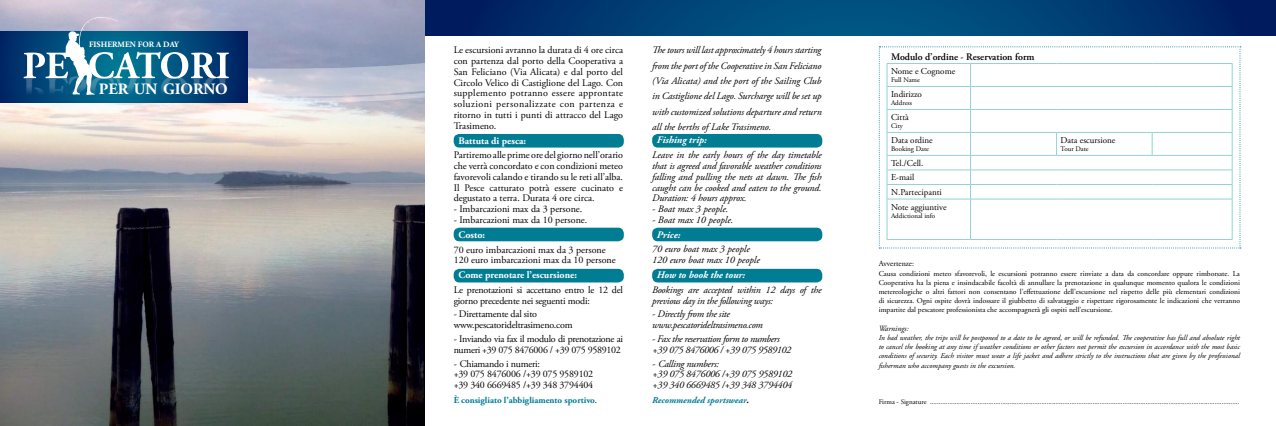
<style>
.page{position:relative;width:1276px;height:426px;background:#fff}
.page>*{position:absolute;margin:0;border:0;box-sizing:border-box;transform-origin:0 0}
.t1{font:700 15.8px "Adobe Garamond Pro";color:#fff}
.t2{font:10px/10.8px "Adobe Garamond Pro";letter-spacing:-.02em;color:#000}
.t3{font:italic 10px/10.8px "Adobe Garamond Pro";letter-spacing:-.02em;color:#000}
.t4{font:10px/10.8px "Adobe Garamond Pro";color:#000}
.t5{font:italic 10px/10.8px "Adobe Garamond Pro";color:#000}
.t6{font:700 10px "Adobe Garamond Pro";color:#fff}
.t7{font:italic 700 10px "Adobe Garamond Pro";color:#fff}
.t8{font:600 10px "Adobe Garamond Pro";color:#000}
.t9{font:9px/14.5px "Adobe Garamond Pro";color:#000}
.t10{font:700 9px "Adobe Garamond Pro";color:#007c93}
.t11{font:italic 700 9px "Adobe Garamond Pro";color:#007c93}
.t12{font:700 8.2px "Adobe Garamond Pro";color:#fff}
.t13{font:8px "Adobe Garamond Pro";color:#000}
.t14{font:italic 8px "Adobe Garamond Pro";color:#000}
.t15{font:7.5px/9.2px "Adobe Garamond Pro";color:#000;text-align:justify}
.t16{font:italic 7.5px/9.2px "Adobe Garamond Pro";color:#000;text-align:justify}
.t17{font:7px "Adobe Garamond Pro";color:#000}
.s1{font-weight:400;color:#000}
.s2{color:#000}
</style>
<div class="page">
<img style="left:0;top:104px;width:425px;height:321px">
<svg style="left:0;top:0;width:425px;height:104px;background:#aeb1c8"></svg>
<svg style="left:425px;top:0;width:851px;height:36px;background:#003c72"></svg>
<div style="left:454px;top:134px;width:170px;height:13px;background:#007c93;border-radius:6px"></div>
<div style="left:652px;top:134px;width:170px;height:13px;background:#007c93;border-radius:6px"></div>
<div style="left:454px;top:227px;width:170px;height:14px;background:#007c93;border-radius:6px"></div>
<div style="left:652px;top:227px;width:170px;height:14px;background:#007c93;border-radius:6px"></div>
<div style="left:454px;top:268px;width:170px;height:14px;background:#007c93;border-radius:6px"></div>
<div style="left:652px;top:268px;width:170px;height:14px;background:#007c93;border-radius:6px"></div>
<svg style="left:878px;top:46px;width:363px;height:202px"></svg>
<div style="left:0;top:31px;width:247px;height:71px;background:linear-gradient(to bottom,#002a67,#002a67)"></div>
<svg style="left:24px;top:15px;width:205px;height:88px;background:#477fa1"></svg>
<p class="t12" style="left:89px;top:39px;width:91px">FISHERMEN FOR A DAY</p>
<h1 class="t1" style="left:99px;top:80px;width:130px">PER UN GIORNO</h1>
<p class="t2" style="left:454px;top:45px;width:171px;text-align:justify">Le escursioni avranno la durata di 4 ore circa con partenza dal porto della Cooperativa a San Feliciano (Via Alicata) e dal porto del Circolo Velico di Castiglione del Lago. Con supplemento potranno essere approntate soluzioni personalizzate con partenza e ritorno in tutti i punti di attracco del Lago Trasimeno.</p>
<p class="t6" style="left:458px;top:134px;width:69px">Battuta di pesca:</p>
<p class="t2" style="left:454px;top:150px;width:171px;text-align:justify">Partiremo alle prime ore del giorno nell’orario che verrà concordato e con condizioni meteo favorevoli calando e tirando su le reti all’alba.<br>Il Pesce catturato potrà essere cucinato e degustato a terra. Durata 4 ore circa.</p>
<p class="t4" style="left:454px;top:204px;width:130px">- Imbarcazioni max da 3 persone.</p>
<p class="t4" style="left:454px;top:214px;width:135px">- Imbarcazioni max da 10 persone.</p>
<p class="t6" style="left:458px;top:228px;width:28px">Costo:</p>
<p class="t4" style="left:454px;top:244px;width:164px">70 euro imbarcazioni max da 3 persone<br>120 euro imbarcazioni max da 10 persone</p>
<p class="t6" style="left:458px;top:269px;width:120px">Come prenotare l’escursione:</p>
<p class="t2" style="left:454px;top:284px;width:171px">Le prenotazioni si accettano entro le 12 del giorno precedente nei seguenti modi:</p>
<p class="t2" style="left:454px;top:309px;width:120px">- Direttamente dal sito www.pescatorideltrasimeno.com</p>
<p class="t2" style="left:454px;top:333px;width:171px">- Inviando via fax il modulo di prenotazione ai numeri +39 075 8476006 / +39 075 9589102</p>
<p class="t2" style="left:454px;top:358px;width:141px">- Chiamando i numeri:<br>+39 075 8476006 /+39 075 9589102 +39 340 6669485 /+39 348 3794404</p>
<p class="t10" style="left:454px;top:394px;width:145px">È consigliato l’abbigliamento sportivo<span class="s1">.</span></p>
<p class="t3" style="left:652px;top:43px;width:171px;line-height:15.3px;text-align:justify">The tours will last approximately 4 hours starting from the port of the Cooperative in San Feliciano (Via Alicata) and the port of the Sailing Club in Castiglione del Lago. Surcharge will be set up with customized solutions departure and return all the berths of Lake Trasimeno.</p>
<p class="t7" style="left:657px;top:134px;width:51px">Fishing trip:</p>
<p class="t3" style="left:652px;top:150px;width:171px;text-align:justify">Leave in the early hours of the day timetable that is agreed and favorable weather conditions falling and pulling the nets at dawn. The fish caught can be cooked and eaten to the ground.<br>Duration: 4 hours approx.</p>
<p class="t5" style="left:652px;top:203px;width:78px">- Boat max 3 people.</p>
<p class="t5" style="left:652px;top:214px;width:83px">- Boat max 10 people.</p>
<p class="t7" style="left:657px;top:228px;width:25px">Price:</p>
<p class="t5" style="left:652px;top:244px;width:109px">70 euro boat max 3 people<br>120 euro boat max 10 people</p>
<p class="t7" style="left:657px;top:269px;width:90px">How to book the tour:</p>
<p class="t3" style="left:652px;top:284px;width:171px">Bookings are accepted within 12 days of the previous day in the following ways:</p>
<p class="t3" style="left:652px;top:308px;width:112px">- Directly from the site www.pescatorideltrasimeno.com</p>
<p class="t3" style="left:652px;top:333px;width:141px">- Fax the reservation form to numbers +39 075 8476006 / +39 075 9589102</p>
<p class="t3" style="left:652px;top:358px;width:141px">- Calling numbers:<br>+39 075 8476006 /+39 075 9589102 +39 340 6669485 /+39 348 3794404</p>
<p class="t11" style="left:652px;top:394px;width:98px">Recommended sportswear<span class="s2">.</span></p>
<p class="t8" style="left:891px;top:50px;width:145px">Modulo d’ordine - Reservation form</p>
<p class="t9" style="left:891px;top:64px;width:66px">Nome e Cognome</p>
<p class="t17" style="left:891px;top:76px;width:30px">Full Name</p>
<p class="t9" style="left:891px;top:87px;width:32px">Indirizzo</p>
<p class="t17" style="left:891px;top:99px;width:22px">Address</p>
<p class="t9" style="left:891px;top:110px;width:19px">Città</p>
<p class="t17" style="left:891px;top:122px;width:13px">City</p>
<p class="t9" style="left:891px;top:133px;width:43px">Data ordine</p>
<p class="t17" style="left:891px;top:145px;width:39px">Booking Date</p>
<p class="t9" style="left:891px;top:156px;width:57px">Tel./Cell.<br>E-mail<br>N.Partecipanti<br>Note aggiuntive</p>
<p class="t17" style="left:891px;top:211px;width:46px">Addictional info</p>
<p class="t9" style="left:1060px;top:133px;width:56px">Data escursione</p>
<p class="t17" style="left:1060px;top:145px;width:30px">Tour Date</p>
<p class="t13" style="left:878px;top:259px;width:37px">Avvertenze:</p>
<p class="t15" style="left:878px;top:268px;width:363px">Causa condizioni meteo sfavorevoli, le escursioni potranno essere rinviate a data da concordare oppure rimborsate. La Cooperativa ha la piena e insindacabile facoltà di annullare la prenotazione in qualunque momento qualora le condizioni metereologiche o altri fattori non consentano l’effettuazione dell’escursione nel rispetto delle più elementari condizioni di sicurezza. Ogni ospite dovrà indossare il giubbetto di salvataggio e rispettare rigorosamente le indicazioni che verranno impartite dal pescatore professionista che accompagnerà gli ospiti nell’escursione.</p>
<p class="t14" style="left:878px;top:323px;width:31px">Warnings:</p>
<p class="t16" style="left:878px;top:333px;width:363px">In bad weather, the trips will be postponed to a date to be agreed, or will be refunded. The cooperative has full and absolute right to cancel the booking at any time if weather conditions or other factors not permit the excursion in accordance with the most basic conditions of security. Each visitor must wear a life jacket and adhere strictly to the instructions that are given by the professional fisherman who accompany guests in the excursion.</p>
<p class="t17" style="left:878px;top:397px;width:362px">Firma - Signature ...............................................................................................................................................................................</p>
</div>
